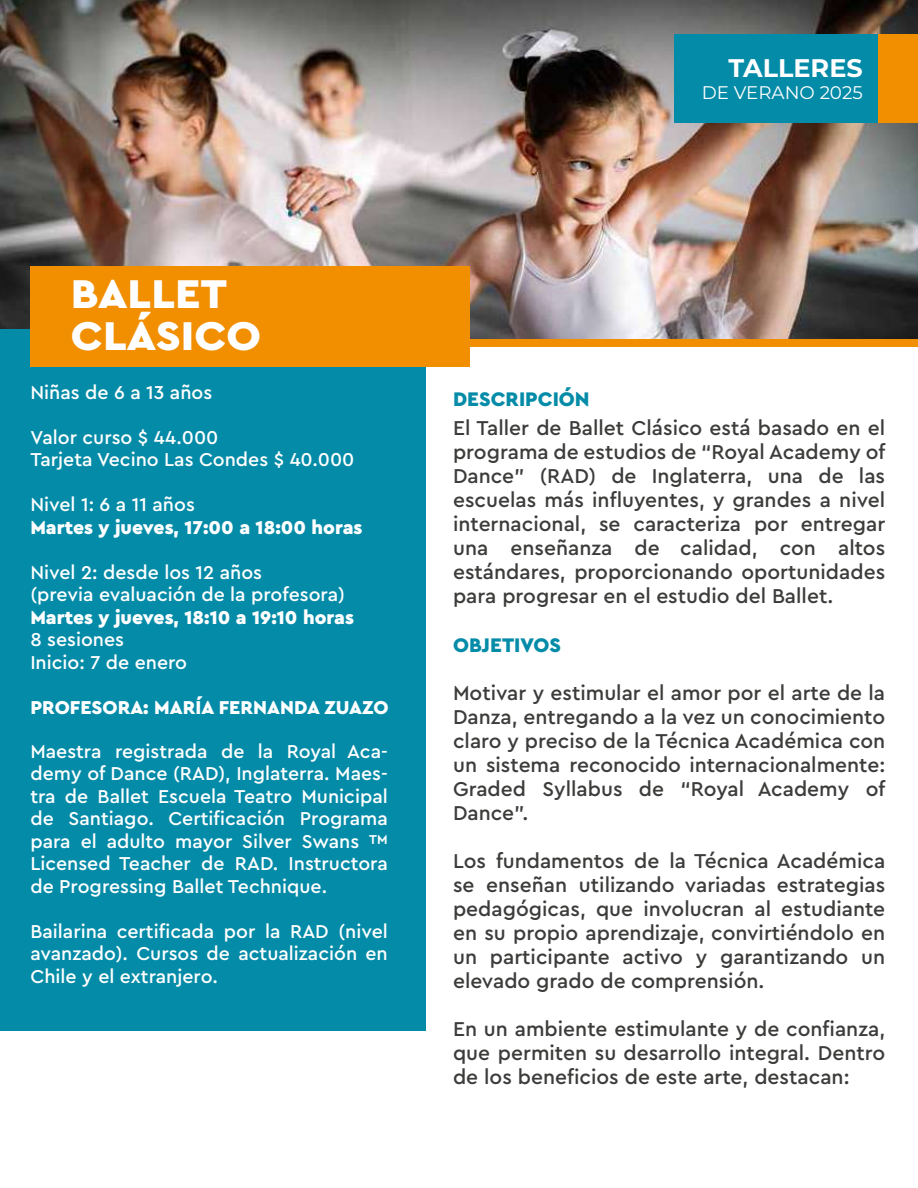
<style>
.page{position:relative;width:918px;height:1188px;background:#fff}
.page>*{position:absolute;margin:0;border:0;box-sizing:border-box;transform-origin:0 0}
.t1{font:900 42px/42px "Cera Pro";color:#fff;scale:1.06 1}
.t2{font:700 25.5px "Montserrat";color:#fff}
.t3{font:500 21px/24px "Cera Pro";color:#3c3c3b;text-align:justify}
.t4{font:900 20.55px "Cera Pro";color:#048ba8}
.t5{font:500 19.5px/22.5px "Cera Pro";color:#fff}
.t6{font:900 19.5px "Cera Pro";color:#fff}
.t7{font:18.3px "Montserrat";color:#fff}
</style>
<div class="page">
<img style="left:0;top:0;width:918px;height:339px">
<div style="left:0;top:330px;width:425px;height:701px;background:#048ba8"></div>
<div style="left:453px;top:339px;width:465px;height:8px;background:#f18f01"></div>
<div style="left:675px;top:35px;width:204px;height:88px;background:#048ba8"></div>
<div style="left:879px;top:35px;width:39px;height:88px;background:#f18f01"></div>
<div style="left:30px;top:266px;width:440px;height:101px;background:#f18f01"></div>
<p class="t2" style="left:728px;top:50px;width:136px">TALLERES</p>
<p class="t7" style="left:702px;top:80px;width:162px">DE VERANO 2025</p>
<h1 class="t1" style="left:71px;top:271px;width:181px">BALLET<br>CLÁSICO</h1>
<p class="t5" style="left:30px;top:380px;width:183px">Niñas de 6 a 13 años</p>
<p class="t5" style="left:30px;top:425px;width:326px">Valor curso $ 44.000<br>Tarjeta Vecino Las Condes $ 40.000</p>
<p class="t5" style="left:30px;top:493px;width:166px">Nivel 1: 6 a 11 años</p>
<p class="t6" style="left:30px;top:514px;width:334px">Martes y jueves, 17:00 a 18:00 horas</p>
<p class="t5" style="left:30px;top:560px;width:316px">Nivel 2: desde los 12 años<br>(previa evaluación de la profesora)</p>
<p class="t6" style="left:30px;top:604px;width:325px">Martes y jueves, 18:10 a 19:10 horas</p>
<p class="t5" style="left:30px;top:628px;width:158px">8 sesiones<br>Inicio: 7 de enero</p>
<p class="t6" style="left:30px;top:694px;width:360px">PROFESORA: MARÍA FERNANDA ZUAZO</p>
<p class="t5" style="left:30px;top:739px;width:359px;text-align:justify">Maestra registrada de la Royal Aca&shy;demy of Dance (RAD), Inglaterra. Maes&shy;tra de Ballet Escuela Teatro Municipal de Santiago. Certificación Programa para el adulto mayor Silver Swans ™ Licensed Teacher de RAD. Instructora de Progressing Ballet Technique.</p>
<p class="t5" style="left:30px;top:919px;width:359px;text-align:justify">Bailarina certificada por la RAD (nivel avanzado). Cursos de actualización en Chile y el extranjero.</p>
<p class="t4" style="left:453px;top:386px;width:138px">DESCRIPCIÓN</p>
<p class="t3" style="left:453px;top:415px;width:434px">El Taller de Ballet Clásico está basado en el programa de estudios de “Royal Academy of Dance” (RAD) de Inglaterra, una de las escuelas más influyentes, y grandes a nivel internacional, se caracteriza por entregar una enseñanza de calidad, con altos estándares, proporcionando oportunidades para progresar en el estudio del Ballet.</p>
<p class="t4" style="left:453px;top:631px;width:110px">OBJETIVOS</p>
<p class="t3" style="left:453px;top:680px;width:434px">Motivar y estimular el amor por el arte de la Danza, entregando a la vez un conocimiento claro y preciso de la Técnica Académica con un sistema reconocido internacionalmente:<br>Graded Syllabus de “Royal Academy of Dance”.</p>
<p class="t3" style="left:453px;top:849px;width:434px">Los fundamentos de la Técnica Académica se enseñan utilizando variadas estrategias pedagógicas, que involucran al estudiante en su propio aprendizaje, convirtiéndolo en un participante activo y garantizando un elevado grado de comprensión.</p>
<p class="t3" style="left:453px;top:1017px;width:434px">En un ambiente estimulante y de confianza, que permiten su desarrollo integral. Dentro de los beneficios de este arte, destacan:</p>
</div>
